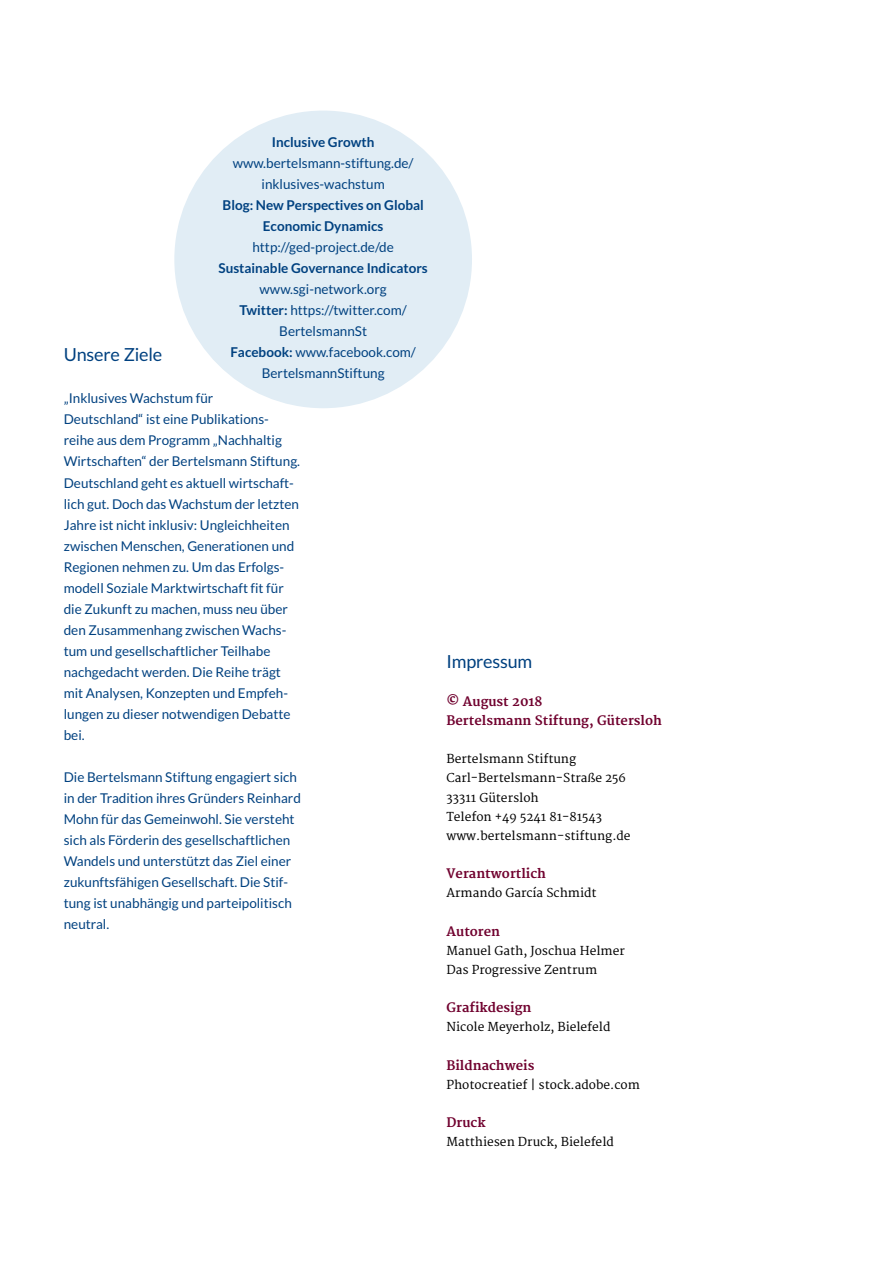
<style>
.page{position:relative;width:893px;height:1263px;background:#fff}
.page>*{position:absolute;margin:0;border:0;box-sizing:border-box;transform-origin:0 0}
.t1{font:18px "Lato";letter-spacing:-.01em;color:#004180}
.t2{font:13.5px/21px "Lato";color:#004180;text-align:center}
.t3{font:700 13.5px/21px "Lato";color:#004180;text-align:center}
.t4{font:700 12.75px/19.2px "Merriweather";color:#70002e}
.t5{font:12px/19.2px "Merriweather";color:#000}
.s1{font-weight:700}
</style>
<div class="page">
<div style="left:174px;top:111px;width:298px;height:297px;background:#e1edf5;border-radius:50%"></div>
<p class="t3" style="left:272px;top:131px;width:104px">Inclusive Growth</p>
<p class="t2" style="left:233px;top:152px;width:182px">www.bertelsmann-stiftung.de/ inklusives-wachstum</p>
<p class="t3" style="left:223px;top:194px;width:203px">Blog: New Perspectives on Global<br>Economic Dynamics</p>
<p class="t2" style="left:252px;top:236px;width:143px">http://ged-project.de/de</p>
<p class="t3" style="left:218px;top:257px;width:211px">Sustainable Governance Indicators</p>
<p class="t2" style="left:230px;top:278px;width:187px">www.sgi-network.org<br><span class="s1">Twitter:</span> https://twitter.com/<br>BertelsmannSt<br><span class="s1">Facebook:</span> www.facebook.com/<br>BertelsmannStiftung</p>
<h1 class="t1" style="left:64px;top:345px;width:100px">Unsere Ziele</h1>
<p class="t2" style="left:64px;top:388px;width:238px;text-align:left">„Inklusives Wachstum für<br>Deutschland“ ist eine Publikations&shy;reihe aus dem Programm „Nachhaltig Wirtschaften“ der Bertelsmann Stiftung.<br>Deutschland geht es aktuell wirtschaft&shy;lich gut. Doch das Wachstum der letzten Jahre ist nicht inklusiv: Ungleichheiten zwischen Menschen, Generationen und Regionen nehmen zu. Um das Erfolgs&shy;modell Soziale Marktwirtschaft fit für die Zukunft zu machen, muss neu über den Zusammenhang zwischen Wachs&shy;tum und gesellschaftlicher Teilhabe nachgedacht werden. Die Reihe trägt mit Analysen, Konzepten und Empfeh&shy;lungen zu dieser notwendigen Debatte bei.</p>
<p class="t2" style="left:64px;top:766px;width:239px;text-align:left">Die Bertelsmann Stiftung engagiert sich in der Tradition ihres Gründers Reinhard Mohn für das Gemeinwohl. Sie versteht sich als Förderin des gesellschaftlichen Wandels und unterstützt das Ziel einer zukunftsfähigen Gesellschaft. Die Stif&shy;tung ist unabhängig und parteipolitisch neutral.</p>
<h1 class="t1" style="left:446px;top:651px;width:87px">Impressum</h1>
<p class="t4" style="left:446px;top:692px;width:217px">© August 2018<br>Bertelsmann Stiftung, Gütersloh</p>
<p class="t5" style="left:446px;top:750px;width:186px">Bertelsmann Stiftung<br>Carl-Bertelsmann-Straße 256<br>33311 Gütersloh<br>Telefon +49 5241 81-81543 www.bertelsmann-stiftung.de</p>
<p class="t4" style="left:446px;top:864px;width:101px">Verantwortlich</p>
<p class="t5" style="left:446px;top:884px;width:152px">Armando García Schmidt</p>
<p class="t4" style="left:446px;top:922px;width:55px">Autoren</p>
<p class="t5" style="left:446px;top:941px;width:180px">Manuel Gath, Joschua Helmer<br>Das Progressive Zentrum</p>
<p class="t4" style="left:446px;top:998px;width:86px">Grafikdesign</p>
<p class="t5" style="left:446px;top:1018px;width:165px">Nicole Meyerholz, Bielefeld</p>
<p class="t4" style="left:446px;top:1056px;width:89px">Bildnachweis</p>
<p class="t5" style="left:446px;top:1075px;width:195px">Photocreatief | stock.adobe.com</p>
<p class="t4" style="left:446px;top:1113px;width:41px">Druck</p>
<p class="t5" style="left:446px;top:1133px;width:169px">Matthiesen Druck, Bielefeld</p>
</div>
